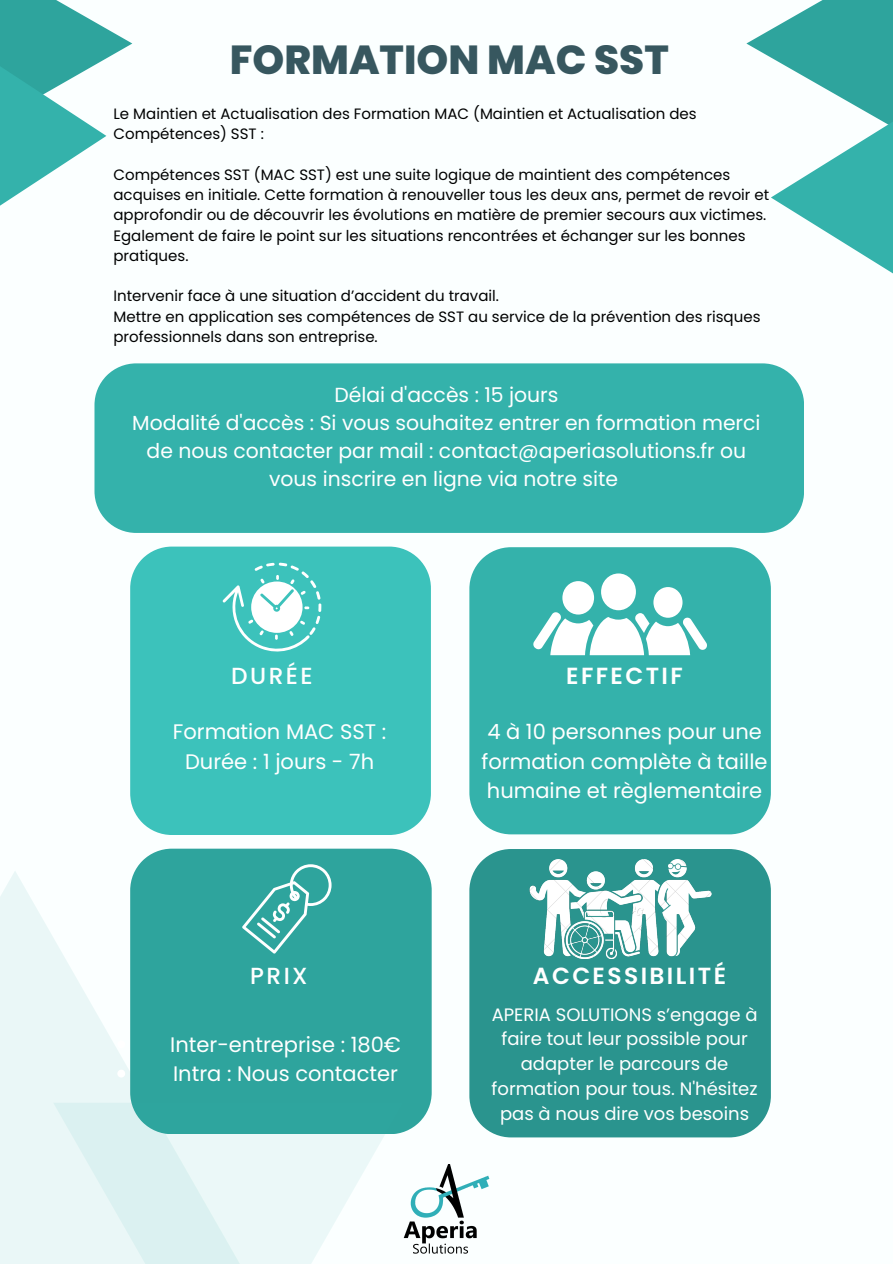
<style>
.page{position:relative;width:893px;height:1264px;background:#fff}
.page>*{position:absolute;margin:0;border:0;box-sizing:border-box;transform-origin:0 0}
.t1{font:800 40.5px "Poppins";color:#37575f}
.t2{font:600 23.25px "Poppins";letter-spacing:.105em;color:#fff}
.t3{font:500 23.25px "Poppins";letter-spacing:.105em;color:#fff}
.t4{font:21px/29.2px "Poppins";color:#fff;text-align:center}
.t5{font:20.4px/28.2px "Poppins";color:#fff;text-align:center}
.t6{font:18px/24.8px "Poppins";color:#fff;text-align:center}
.t7{font:15px/20.2px "Poppins";color:#000}
</style>
<div class="page">
<div style="left:0;top:0;width:892px;height:1263px;background:#fbffff"></div>
<div style="left:135px;top:848px;width:296px;height:284px;background:#2ea49d"></div>
<svg style="left:0;top:870px;width:280px;height:393px"></svg>
<svg style="left:53px;top:1102px;width:350px;height:161px;fill:#eaf7f7"></svg>
<div style="left:469px;top:547px;width:301px;height:287px;background:#34b2ab"></div>
<div style="left:601px;top:573px;width:35px;height:37px;background:#fff;border-radius:50%"></div>
<div style="left:653px;top:587px;width:29px;height:30px;background:#fff;border-radius:50%"></div>
<div style="left:562px;top:581px;width:32px;height:33px;background:#fff;border-radius:50%"></div>
<svg style="left:531px;top:610px;width:177px;height:45px"></svg>
<svg style="left:746px;top:0;width:146px;height:57px;fill:#2ea49d"></svg>
<svg style="left:770px;top:52px;width:122px;height:221px"></svg>
<svg style="left:106px;top:28px;width:26px;height:108px"></svg>
<svg style="left:0;top:0;width:106px;height:206px"></svg>
<div style="left:469px;top:849px;width:301px;height:288px;background:#2a948e"></div>
<div style="left:130px;top:546px;width:301px;height:289px;background:#3cc2bb"></div>
<svg style="left:222px;top:562px;width:99px;height:93px"></svg>
<svg style="left:242px;top:864px;width:89px;height:89px"></svg>
<img style="left:529px;top:859px;width:182px;height:99px">
<svg style="left:117px;top:1040px;width:8px;height:8px"></svg>
<svg style="left:117px;top:1069px;width:8px;height:8px"></svg>
<img style="left:401px;top:1164px;width:89px;height:89px">
<div style="left:94px;top:363px;width:710px;height:170px;background:#34b2ab"></div>
<p class="t1" style="left:230px;top:31px;width:440px">FORMATION MAC SST</p>
<p class="t7" style="left:113px;top:104px;width:584px">Le Maintien et Actualisation des Formation MAC (Maintien et Actualisation des<br>Compétences) SST :</p>
<p class="t7" style="left:113px;top:164px;width:657px">Compétences SST (MAC SST) est une suite logique de maintient des compétences acquises en initiale. Cette formation à renouveller tous les deux ans, permet de revoir et approfondir ou de découvrir les évolutions en matière de premier secours aux victimes.<br>Egalement de faire le point sur les situations rencontrées et échanger sur les bonnes pratiques.</p>
<p class="t7" style="left:113px;top:286px;width:387px">Intervenir face à une situation d’accident du travail.</p>
<p class="t7" style="left:113px;top:306px;width:648px">Mettre en application ses compétences de SST au service de la prévention des risques professionnels dans son entreprise.</p>
<p class="t5" style="left:334px;top:380px;width:226px">Délai d'accès : 15 jours</p>
<p class="t5" style="left:132px;top:409px;width:629px">Modalité d'accès : Si vous souhaitez entrer en formation merci de nous contacter par mail : contact@aperiasolutions.fr ou vous inscrire en ligne via notre site</p>
<p class="t3" style="left:231px;top:659px;width:83px">DURÉE</p>
<p class="t2" style="left:566px;top:659px;width:118px">EFFECTIF</p>
<p class="t4" style="left:173px;top:717px;width:215px">Formation MAC SST :<br>Durée : 1 jours - 7h</p>
<p class="t4" style="left:481px;top:717px;width:287px;text-align:left">4 à 10 personnes pour une formation complète à taille humaine et règlementaire</p>
<p class="t3" style="left:250px;top:959px;width:59px">PRIX</p>
<p class="t2" style="left:533px;top:959px;width:195px">ACCESSIBILITÉ</p>
<p class="t4" style="left:170px;top:1029px;width:232px">Inter-entreprise : 180€</p>
<p class="t4" style="left:173px;top:1058px;width:226px">Intra : Nous contacter</p>
<p class="t6" style="left:491px;top:1001px;width:267px">APERIA SOLUTIONS s’engage à faire tout leur possible pour adapter le parcours de formation pour tous. N'hésitez pas à nous dire vos besoins</p>
</div>
